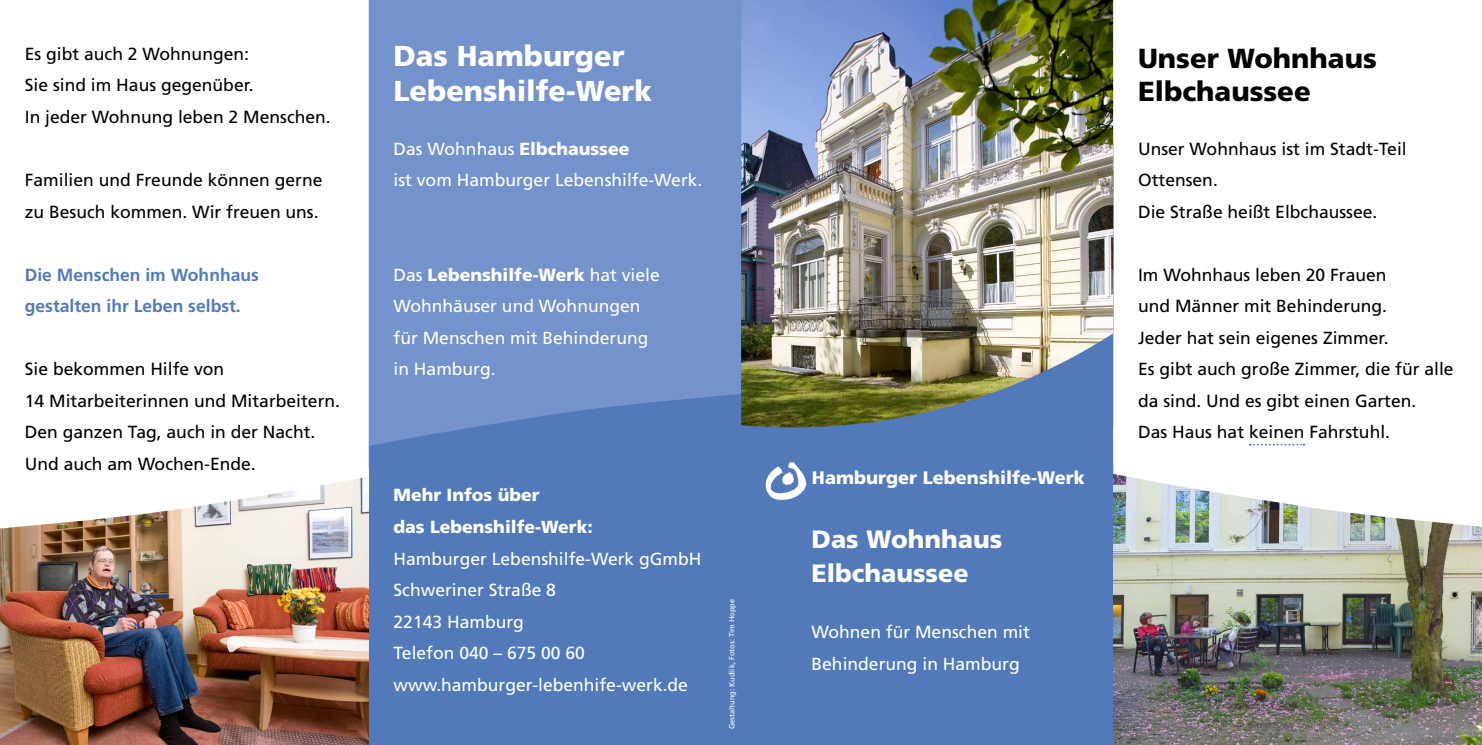
<style>
.page{position:relative;width:1482px;height:745px;background:#fff}
.page>*{position:absolute;margin:0;border:0;box-sizing:border-box;transform-origin:0 0}
.t1{font:900 28.75px/35px "Frutiger";color:#fff}
.t2{font:900 27.5px/33.8px "Frutiger";color:#000}
.t3{font:900 25px/33.8px "Frutiger";color:#fff}
.t4{font:900 18px "Frutiger";color:#fff}
.t5{font:17.5px/31.5px "Frutiger";color:#000}
.t6{font:17.5px/31.5px "Frutiger";color:#fff}
.t7{font:700 17.5px/31.5px "Frutiger";color:#527abb}
.t8{font:900 17.5px/31.5px "Frutiger";color:#fff}
.t9{font:7.5px "Frutiger";color:#fff}
.s1{font-weight:900}
</style>
<div class="page">
<div style="left:369px;top:0;width:372px;height:744px;background:#7492cb"></div>
<div style="left:741px;top:144px;width:372px;height:600px;background:#527abb"></div>
<img style="left:1113px;top:527px;width:368px;height:217px">
<img style="left:0;top:529px;width:369px;height:215px">
<svg style="left:1113px;top:0;width:368px;height:527px"></svg>
<svg style="left:0;top:0;width:369px;height:529px"></svg>
<img style="left:741px;top:0;width:372px;height:427px">
<div style="left:369px;top:394px;width:372px;height:350px;background:#527abb"></div>
<svg style="left:1249px;top:443px;width:55px;height:2px"></svg>
<svg style="left:765px;top:462px;width:41px;height:37px"></svg>
<p class="t5" style="left:25px;top:38px;width:307px">Es gibt auch 2 Wohnungen:<br>Sie sind im Haus gegenüber.<br>In jeder Wohnung leben 2 Menschen.</p>
<p class="t5" style="left:25px;top:164px;width:299px">Familien und Freunde können gerne zu Besuch kommen. Wir freuen uns.</p>
<p class="t7" style="left:25px;top:258px;width:235px">Die Menschen im Wohnhaus gestalten ihr Leben selbst.</p>
<p class="t5" style="left:25px;top:353px;width:317px">Sie bekommen Hilfe von<br>14 Mitarbeiterinnen und Mitarbeitern.<br>Den ganzen Tag, auch in der Nacht.<br>Und auch am Wochen-Ende.</p>
<h1 class="t1" style="left:393px;top:38px;width:260px">Das Hamburger<br>Lebenshilfe-Werk</h1>
<p class="t6" style="left:393px;top:132px;width:310px">Das Wohnhaus <span class="s1">Elbchaussee<br></span>ist vom Hamburger Lebenshilfe-Werk.</p>
<p class="t6" style="left:393px;top:258px;width:268px">Das <span class="s1">Lebenshilfe-Werk</span> hat viele<br>Wohnhäuser und Wohnungen für Menschen mit Behinderung in Hamburg.</p>
<p class="t8" style="left:393px;top:479px;width:201px">Mehr Infos über<br>das Lebenshilfe-Werk:</p>
<p class="t6" style="left:393px;top:542px;width:309px">Hamburger Lebenshilfe-Werk gGmbH<br>Schweriner Straße 8<br>22143 Hamburg<br>Telefon 040 – 675 00 60 www.hamburger-lebenhife-werk.de</p>
<p class="t9" style="left:727px;top:729px;width:132px;rotate:-90deg">Gestaltung: Kudlik, Fotos: Tim Hoppe</p>
<p class="t4" style="left:811px;top:467px;width:274px">Hamburger Lebenshilfe-Werk</p>
<h3 class="t3" style="left:811px;top:521px;width:192px">Das Wohnhaus<br>Elbchaussee</h3>
<p class="t6" style="left:811px;top:615px;width:220px">Wohnen für Menschen mit<br>Behinderung in Hamburg</p>
<h2 class="t2" style="left:1137px;top:41px;width:240px">Unser Wohnhaus<br>Elbchaussee</h2>
<p class="t5" style="left:1137px;top:132px;width:270px">Unser Wohnhaus ist im Stadt-Teil<br>Ottensen.<br>Die Straße heißt Elbchaussee.</p>
<p class="t5" style="left:1137px;top:258px;width:317px">Im Wohnhaus leben 20 Frauen<br>und Männer mit Behinderung.<br>Jeder hat sein eigenes Zimmer.<br>Es gibt auch große Zimmer, die für alle da sind. Und es gibt einen Garten.<br>Das Haus hat keinen Fahrstuhl.</p>
</div>
